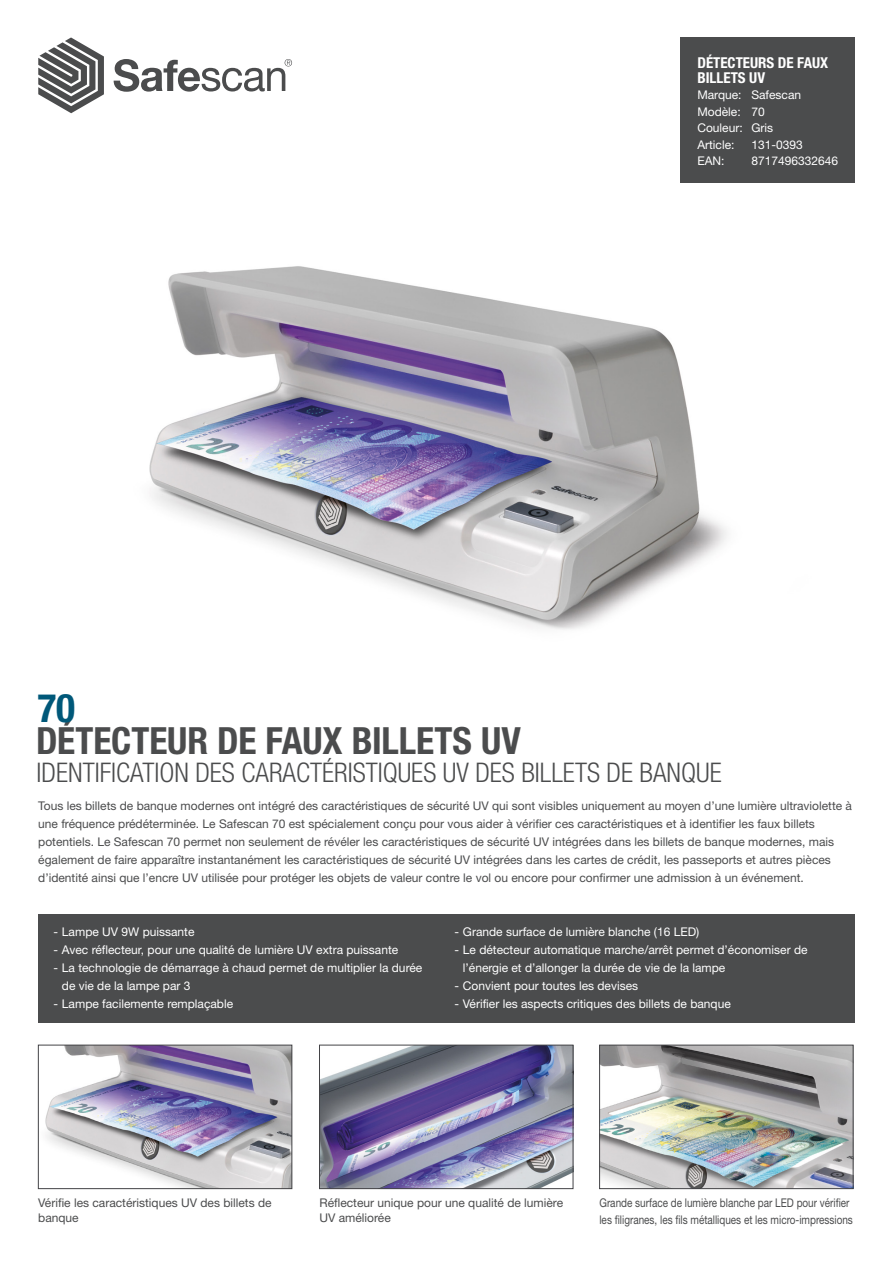
<style>
.page{position:relative;width:893px;height:1263px;background:#fff}
.page>*{position:absolute;margin:0;border:0;box-sizing:border-box;transform-origin:0 0}
.t1{font:700 condensed 39.45px "Helvetica Neue LT Std";color:#005879}
.t2{font:700 condensed 37.5px "Helvetica Neue LT Std";color:#4b4c4d}
.t3{font:300 condensed 27px "Helvetica Neue LT Std";color:#4b4c4d}
.t4{font:700 condensed 15px/15px "Helvetica Neue LT Std";color:#fff}
.Platte_tekst{font:12px/18px "Helvetica Neue LT Std";color:#4b4c4d}
.t5{font:12px/18px "Helvetica Neue LT Std";color:#fff}
.Platte_tekst-2{font:12px/16.5px "Helvetica Neue LT Std";color:#4b4c4d;scale:.83 1}
</style>
<div class="page">
<div style="left:680px;top:37px;width:175px;height:146px;background:#4b4c4d"></div>
<svg style="left:38px;top:37px;width:66px;height:76px"></svg>
<svg style="left:114px;top:59px;width:178px;height:33px"></svg>
<div style="left:38px;top:914px;width:817px;height:109px;background:#4b4c4d"></div>
<img style="left:149px;top:266px;width:578px;height:364px">
<img style="left:45px;top:1047px;width:245px;height:140px">
<div style="left:38px;top:1045px;width:254px;height:144px;border:1px solid #434346"></div>
<img style="left:321px;top:1047px;width:250px;height:140px">
<div style="left:319px;top:1045px;width:254px;height:144px;border:1px solid #434346"></div>
<img style="left:601px;top:1047px;width:250px;height:140px">
<div style="left:599px;top:1045px;width:254px;height:144px;border:1px solid #434346"></div>
<p class="t4" style="left:697px;top:55px;width:132px">DÉTECTEURS DE FAUX<br>BILLETS UV</p>
<p class="t5" style="left:697px;top:86px;width:105px">Marque: Safescan</p>
<p class="t5" style="left:697px;top:102px;width:69px">Modèle: 70</p>
<p class="t5" style="left:697px;top:119px;width:77px">Couleur: Gris</p>
<p class="t5" style="left:697px;top:135px;width:39px">Article:</p>
<p class="t5" style="left:751px;top:135px;width:53px">131-0393</p>
<p class="t5" style="left:697px;top:152px;width:29px">EAN:</p>
<p class="t5" style="left:751px;top:152px;width:88px">8717496332646</p>
<p class="t1" style="left:37px;top:684px;width:39px">70</p>
<p class="t3" style="left:37px;top:757px;width:687px">IDENTIFICATION DES CARACTÉRISTIQUES UV DES BILLETS DE BANQUE</p>
<p class="t2" style="left:36px;top:718px;width:486px">DÉTECTEUR DE FAUX BILLETS UV</p>
<p class="Platte_tekst" style="left:38px;top:797px;width:815px">Tous les billets de banque modernes ont intégré des caractéristiques de sécurité UV qui sont visibles uniquement au moyen d’une lumière ultraviolette à une fréquence prédéterminée. Le Safescan 70 est spécialement conçu pour vous aider à vérifier ces caractéristiques et à identifier les faux billets potentiels. Le Safescan 70 permet non seulement de révéler les caractéristiques de sécurité UV intégrées dans les billets de banque modernes, mais également de faire apparaître instantanément les caractéristiques de sécurité UV intégrées dans les cartes de crédit, les passeports et autres pièces d’identité ainsi que l’encre UV utilisée pour protéger les objets de valeur contre le vol ou encore pour confirmer une admission à un événement.</p>
<p class="t5" style="left:53px;top:923px;width:142px">- Lampe UV 9W puissante</p>
<p class="t5" style="left:53px;top:941px;width:346px">- Avec réflecteur, pour une qualité de lumière UV extra puissante</p>
<p class="t5" style="left:62px;top:959px;width:362px;text-indent:-9px">- La technologie de démarrage à chaud permet de multiplier la durée de vie de la lampe par 3</p>
<p class="t5" style="left:53px;top:995px;width:181px">- Lampe facilemente remplaçable</p>
<p class="t5" style="left:454px;top:923px;width:246px">- Grande surface de lumière blanche (16 LED)</p>
<p class="t5" style="left:463px;top:941px;width:346px;text-indent:-9px">- Le détecteur automatique marche/arrêt permet d’économiser de l’énergie et d’allonger la durée de vie de la lampe</p>
<p class="t5" style="left:454px;top:977px;width:185px">- Convient pour toutes les devises</p>
<p class="t5" style="left:454px;top:995px;width:278px">- Vérifier les aspects critiques des billets de banque</p>
<p class="Platte_tekst" style="left:38px;top:1195px;width:235px;line-height:15px">Vérifie les caractéristiques UV des billets de banque</p>
<p class="Platte_tekst" style="left:319px;top:1195px;width:245px;line-height:15px">Réflecteur unique pour une qualité de lumière<br>UV améliorée</p>
<p class="Platte_tekst-2" style="left:599px;top:1194px;width:307px">Grande surface de lumière blanche par LED pour vérifier les filigranes, les fils métalliques et les micro-impressions</p>
</div>
